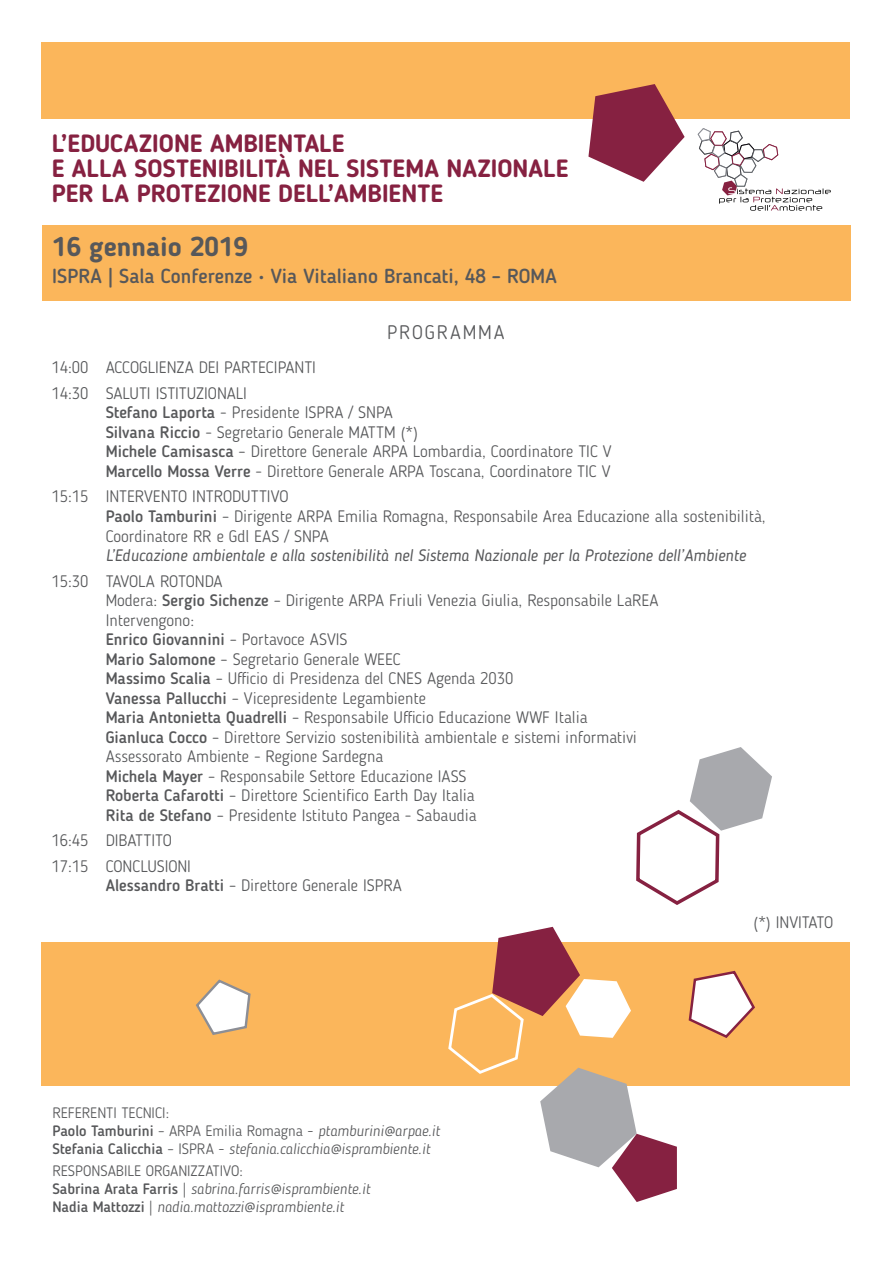
<style>
.page{position:relative;width:893px;height:1263px;background:#fff}
.page>*{position:absolute;margin:0;border:0;box-sizing:border-box;transform-origin:0 0}
.t1{font:700 26.85px "Blogger Sans";color:#57585a}
.t2{font:700 24.75px/24.8px "Blogger Sans";color:#862141}
.t3{font:500 20.1px "Blogger Sans";color:#57585a}
.t4{font:300 19.5px "Blogger Sans";letter-spacing:.1em;color:#57585a}
.t5{font:300 16.5px/19.5px "Blogger Sans";color:#57585a}
.t6{font:italic 16.5px "Blogger Sans";color:#57585a}
.t7{font:italic 300 15px/18px "Blogger Sans";color:#57585a}
.s1{font-weight:500}
.s2{font-style:normal}
.s3{font-weight:500;font-style:normal}
</style>
<div class="page">
<div style="left:42px;top:42px;width:808px;height:77px;background:#fbb65b"></div>
<div style="left:42px;top:225px;width:809px;height:76px;background:#fbb65b"></div>
<div style="left:42px;top:942px;width:808px;height:144px;background:#fbb65b"></div>
<svg style="left:588px;top:84px;width:97px;height:98px"></svg>
<svg style="left:698px;top:128px;width:133px;height:83px"></svg>
<svg style="left:688px;top:970px;width:67px;height:68px"></svg>
<svg style="left:636px;top:747px;width:136px;height:158px"></svg>
<svg style="left:448px;top:927px;width:229px;height:275px"></svg>
<svg style="left:196px;top:979px;width:55px;height:56px"></svg>
<h2 class="t2" style="left:52px;top:131px;width:518px">L’EDUCAZIONE AMBIENTALE<br>E ALLA SOSTENIBILITÀ NEL SISTEMA NAZIONALE<br>PER LA PROTEZIONE DELL’AMBIENTE</h2>
<h1 class="t1" style="left:52px;top:231px;width:197px">16 gennaio 2019</h1>
<p class="t3" style="left:52px;top:264px;width:506px">ISPRA | Sala Conferenze • Via Vitaliano Brancati, 48 – ROMA</p>
<p class="t4" style="left:387px;top:320px;width:119px">PROGRAMMA</p>
<p class="t5" style="left:52px;top:355px;width:266px;line-height:25.5px">14:00 ACCOGLIENZA DEI PARTECIPANTI<br>14:30 SALUTI ISTITUZIONALI</p>
<p class="t5" style="left:106px;top:403px;width:507px"><span class="s1">Stefano Laporta</span> - Presidente ISPRA / SNPA<br><span class="s1">Silvana Riccio</span> - Segretario Generale MATTM (*)<br><span class="s1">Michele Camisasca</span> – Direttore Generale ARPA Lombardia, Coordinatore TIC V <span class="s1">Marcello Mossa Verre</span> - Direttore Generale ARPA Toscana, Coordinatore TIC V</p>
<p class="t5" style="left:106px;top:487px;width:662px;text-indent:-54px">15:15 INTERVENTO INTRODUTTIVO<br><span class="s1">Paolo Tamburini</span> – Dirigente ARPA Emilia Romagna, Responsabile Area Educazione alla sostenibilità,<br>Coordinatore RR e Gdl EAS / SNPA</p>
<p class="t6" style="left:106px;top:545px;width:642px">L’Educazione ambientale e alla sostenibilità nel Sistema Nazionale per la Protezione dell’Ambiente</p>
<p class="t5" style="left:106px;top:571px;width:554px;text-indent:-54px">15:30 TAVOLA ROTONDA<br>Modera: <span class="s1">Sergio Sichenze</span> – Dirigente ARPA Friuli Venezia Giulia, Responsabile LaREA Intervengono:<br><span class="s1">Enrico Giovannini</span> – Portavoce ASVIS<br><span class="s1">Mario Salomone</span> – Segretario Generale WEEC<br><span class="s1">Massimo Scalia</span> – Ufficio di Presidenza del CNES Agenda 2030<br><span class="s1">Vanessa Pallucchi</span> – Vicepresidente Legambiente<br><span class="s1">Maria Antonietta Quadrelli</span> – Responsabile Ufficio Educazione WWF Italia<br><span class="s1">Gianluca Cocco</span> – Direttore Servizio sostenibilità ambientale e sistemi informativi Assessorato Ambiente - Regione Sardegna<br><span class="s1">Michela Mayer</span> – Responsabile Settore Educazione IASS<br><span class="s1">Roberta Cafarotti</span> – Direttore Scientifico Earth Day Italia<br><span class="s1">Rita de Stefano</span> – Presidente Istituto Pangea - Sabaudia</p>
<p class="t5" style="left:52px;top:827px;width:141px;line-height:25.5px">16:45 DIBATTITO<br>17:15 CONCLUSIONI</p>
<p class="t5" style="left:106px;top:875px;width:298px"><span class="s1">Alessandro Bratti</span> – Direttore Generale ISPRA</p>
<p class="t5" style="left:754px;top:912px;width:81px">(*) INVITATO</p>
<p class="t7" style="left:52px;top:1103px;width:389px"><span class="s2">REFERENTI TECNICI:<br></span><span class="s3">Paolo Tamburini</span> <span class="s2">– ARPA Emilia Romagna -</span> ptamburini@arpae.it<br><span class="s3">Stefania Calicchia</span> <span class="s2">– ISPRA -</span> stefania.calicchia@isprambiente.it</p>
<p class="t7" style="left:52px;top:1162px;width:319px"><span class="s2">RESPONSABILE ORGANIZZATIVO:<br></span><span class="s3">Sabrina Arata Farris</span> <span class="s2">|</span> sabrina.farris@isprambiente.it<br><span class="s3">Nadia Mattozzi</span> <span class="s2">|</span> nadia.mattozzi@isprambiente.it</p>
</div>
